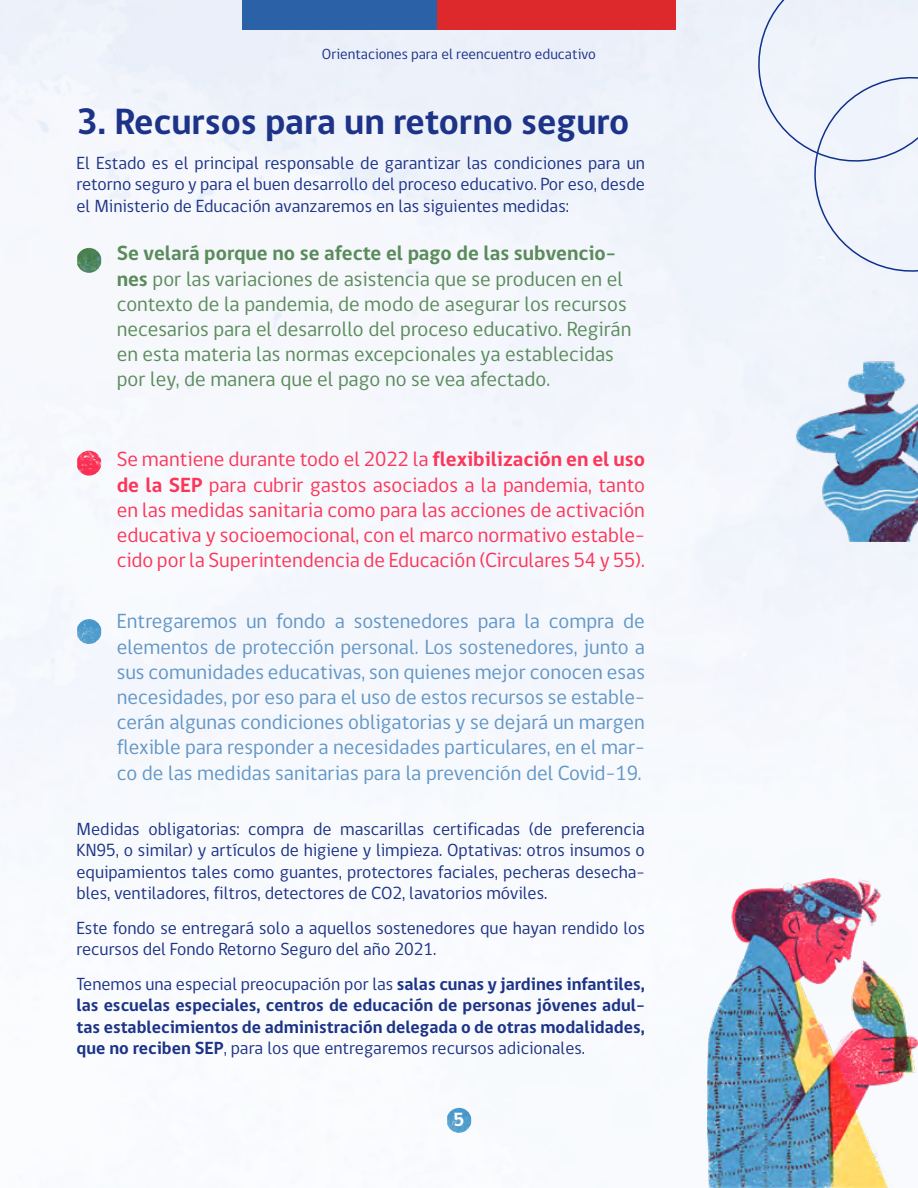
<style>
.page{position:relative;width:918px;height:1188px;background:#fff}
.page>*{position:absolute;margin:0;border:0;box-sizing:border-box;transform-origin:0 0}
.t1{font:700 37.5px "gob CL";color:#1c3387}
.t2{font:21px/25.2px "gob CL";color:#6196c7;text-align:justify}
.t3{font:21px/25.2px "gob CL";color:#5a8b5b}
.t4{font:21px/25.2px "gob CL";color:#fb3659;text-align:justify}
.t5{font:700 19.5px "gob CL";color:#fff}
.t6{font:18px/21.6px "gob CL";color:#1c3387;text-align:justify}
.t7{font:700 18px/21.6px "gob CL";color:#1c3387;text-align:justify}
.t8{font:15px "gob CL";color:#1c3387}
.s1{font-weight:700}
.s2{font-weight:400}
</style>
<div class="page">
<img style="left:0;top:0;width:918px;height:1150px">
<div style="left:242px;top:0;width:195px;height:29px;background:#2b61a6"></div>
<div style="left:437px;top:0;width:239px;height:29px;background:#de292c"></div>
<img style="left:447px;top:1108px;width:24px;height:25px">
<img style="left:77px;top:619px;width:24px;height:25px">
<img style="left:77px;top:248px;width:24px;height:25px">
<img style="left:77px;top:451px;width:24px;height:25px">
<img style="left:708px;top:878px;width:210px;height:310px">
<img style="left:797px;top:360px;width:121px;height:182px">
<div style="left:745px;top:0;width:173px;height:285px;background:#eff3fb"></div>
<p class="t8" style="left:322px;top:44px;width:276px">Orientaciones para el reencuentro educativo</p>
<h1 class="t1" style="left:77px;top:96px;width:554px">3. Recursos para un retorno seguro</h1>
<p class="t6" style="left:77px;top:152px;width:570px">El Estado es el principal responsable de garantizar las condiciones para un retorno seguro y para el buen desarrollo del proceso educativo. Por eso, desde el Ministerio de Educación avanzaremos en las siguientes medidas:</p>
<p class="t3" style="left:117px;top:241px;width:516px"><span class="s1">Se velará porque no se afecte el pago de las subvencio&shy;nes</span> por las variaciones de asistencia que se producen en el contexto de la pandemia, de modo de asegurar los recursos necesarios para el desarrollo del proceso educativo. Regirán en esta materia las normas excepcionales ya establecidas por ley, de manera que el pago no se vea afectado.</p>
<p class="t4" style="left:117px;top:447px;width:530px">Se mantiene durante todo el 2022 la <span class="s1">flexibilización en el uso de la SEP</span> para cubrir gastos asociados a la pandemia, tanto en las medidas sanitaria como para las acciones de activación educativa y socioemocional, con el marco normativo estable&shy;cido por la Superintendencia de Educación (Circulares 54 y 55).</p>
<p class="t2" style="left:117px;top:609px;width:530px">Entregaremos un fondo a sostenedores para la compra de elementos de protección personal. Los sostenedores, junto a sus comunidades educativas, son quienes mejor conocen esas necesidades, por eso para el uso de estos recursos se estable&shy;cerán algunas condiciones obligatorias y se dejará un margen flexible para responder a necesidades particulares, en el mar&shy;co de las medidas sanitarias para la prevención del Covid-19.</p>
<p class="t6" style="left:77px;top:818px;width:570px">Medidas obligatorias: compra de mascarillas certificadas (de preferencia KN95, o similar) y artículos de higiene y limpieza. Optativas: otros insumos o equipamientos tales como guantes, protectores faciales, pecheras desecha&shy;bles, ventiladores, filtros, detectores de CO2, lavatorios móviles.</p>
<p class="t6" style="left:77px;top:917px;width:570px">Este fondo se entregará solo a aquellos sostenedores que hayan rendido los recursos del Fondo Retorno Seguro del año 2021.</p>
<p class="t7" style="left:77px;top:973px;width:570px"><span class="s2">Tenemos una especial preocupación por las</span> salas cunas y jardines infantiles, las escuelas especiales, centros de educación de personas jóvenes adul&shy;tas establecimientos de administración delegada o de otras modalidades, que no reciben SEP<span class="s2">, para los que entregaremos recursos adicionales.</span></p>
<p class="t5" style="left:453px;top:1106px;width:13px">5</p>
</div>
